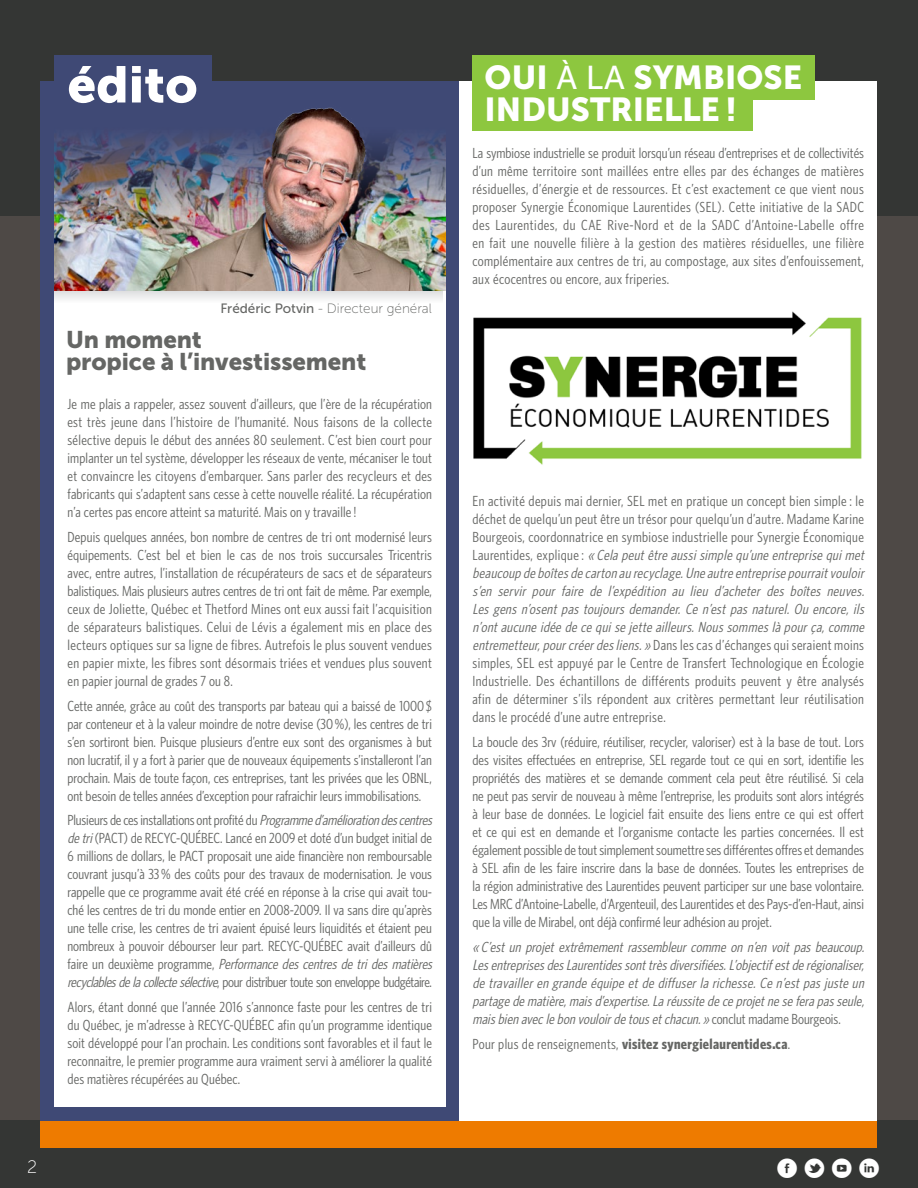
<style>
.page{position:relative;width:918px;height:1188px;background:#fff}
.page>*{position:absolute;margin:0;border:0;box-sizing:border-box;transform-origin:0 0}
.t1{font:51px "Museo Sans 900";color:#fff}
.t2{font:33px/32.2px "Museo Sans 900";color:#fff}
.t3{font:24px/22.5px "Museo Sans 900";letter-spacing:-.005em;color:#656664}
.t4{font:19.5px "tricentris";color:#fff}
.t5{font:18px "Museo Sans 100";color:#fff}
.t6{font:condensed 14.7px/18px "Whitney HTF";letter-spacing:.01em;color:#656664;text-align:justify}
.t7{font:italic condensed 14.7px/18px "Whitney HTF";letter-spacing:.01em;color:#656664;text-align:justify}
.t8{font:700 condensed 14.7px "Whitney HTF";letter-spacing:.025em;color:#656664}
.t9{font:13.5px "Museo Sans 100";color:#656664}
.s1{font-family:"Museo Sans 500"}
.s2{font-style:italic}
.s3{font-style:normal}
.s4{font-weight:400}
</style>
<div class="page">
<div style="left:0;top:43px;width:918px;height:1105px;background:#4e4946"></div>
<div style="left:0;top:0;width:918px;height:216px;background:#343634"></div>
<div style="left:0;top:1120px;width:918px;height:68px;background:#343634"></div>
<div style="left:40px;top:1107px;width:838px;height:41px;background:#ee7b00"></div>
<div style="left:40px;top:81px;width:838px;height:1039px;background:#fff"></div>
<div style="left:472px;top:55px;width:343px;height:44px;background:#8dc73f"></div>
<div style="left:472px;top:91px;width:281px;height:40px;background:#8dc73f"></div>
<div style="left:40px;top:81px;width:419px;height:1039px;background:#3f4975"></div>
<div style="left:54px;top:230px;width:392px;height:877px;background:#fff"></div>
<svg style="left:54px;top:291px;width:389px;height:9px"></svg>
<img style="left:54px;top:107px;width:392px;height:184px">
<div style="left:54px;top:55px;width:158px;height:58px;background:#3f4975"></div>
<img style="left:473px;top:311px;width:389px;height:154px">
<h1 class="t1" style="left:68px;top:56px;width:132px">édito</h1>
<p class="t9" style="left:220px;top:302px;width:213px"><span class="s1">Frédéric Potvin</span> - Directeur général</p>
<h3 class="t3" style="left:66px;top:328px;width:302px">Un moment<br>propice à l’investissement</h3>
<p class="t6" style="left:68px;top:395px;width:366px">Je me plais a rappeler, assez souvent d’ailleurs, que l’ère de la récupération est très jeune dans l’histoire de l’humanité. Nous faisons de la collecte sélective depuis le début des années 80 seulement. C’est bien court pour implanter un tel système, développer les réseaux de vente, mécaniser le tout et convaincre les citoyens d’embarquer. Sans parler des recycleurs et des fabricants qui s’adaptent sans cesse à cette nouvelle réalité. La récupération n’a certes pas encore atteint sa maturité. Mais on y travaille!</p>
<p class="t6" style="left:68px;top:528px;width:366px">Depuis quelques années, bon nombre de centres de tri ont modernisé leurs équipements. C’est bel et bien le cas de nos trois succursales Tricentris avec, entre autres, l’installation de récupérateurs de sacs et de séparateurs balistiques. Mais plusieurs autres centres de tri ont fait de même. Par exemple, ceux de Joliette, Québec et Thetford Mines ont eux aussi fait l’acquisition de séparateurs balistiques. Celui de Lévis a également mis en place des lecteurs optiques sur sa ligne de fibres. Autrefois le plus souvent vendues en papier mixte, les fibres sont désormais triées et vendues plus souvent en papier journal de grades 7 ou 8.</p>
<p class="t6" style="left:68px;top:696px;width:366px">Cette année, grâce au coût des transports par bateau qui a baissé de 1000 $ par conteneur et à la valeur moindre de notre devise (30%), les centres de tri s’en sortiront bien. Puisque plusieurs d’entre eux sont des organismes à but non lucratif, il y a fort à parier que de nouveaux équipements s’installeront l’an prochain. Mais de toute façon, ces entreprises, tant les privées que les OBNL, ont besoin de telles années d’exception pour rafraichir leurs immobilisations.</p>
<p class="t6" style="left:67px;top:811px;width:369px;text-align:left">Plusieurs de ces installations ont profité du <span class="s2">Programmed’améliorationdescentres detri</span>(PACT) de RECYC-QUÉBEC. Lancé en 2009 et doté d’un budget initial de 6 millions de dollars, le PACT proposait une aide financière non remboursable couvrant jusqu’à 33% des coûts pour des travaux de modernisation. Je vous rappelle que ce programme avait été créé en réponse à la crise qui avait tou&shy;ché les centres de tri du monde entier en 2008-2009. Il va sans dire qu’après une telle crise, les centres de tri avaient épuisé leurs liquidités et étaient peu nombreux à pouvoir débourser leur part. RECYC-QUÉBEC avait d’ailleurs dû f a i r e u n d e u x i è m e p r o g r a m m e , <span class="s2">Performancedescentresdetridesmatières recyclablesdelacollectesélective</span>, pour distribuer toute son enveloppe budgétaire.</p>
<p class="t6" style="left:68px;top:998px;width:366px">Alors, étant donné que l’année 2016 s’annonce faste pour les centres de tri du Québec, je m’adresse à RECYC-QUÉBEC afin qu’un programme identique soit développé pour l’an prochain. Les conditions sont favorables et il faut le reconnaitre, le premier programme aura vraiment servi à améliorer la qualité des matières récupérées au Québec.</p>
<h2 class="t2" style="left:485px;top:61px;width:319px">OUI <span class="s1">À LA</span> SYMBIOSE<br>INDUSTRIELLE !</h2>
<p class="t6" style="left:472px;top:143px;width:393px">La symbiose industrielle se produit lorsqu’un réseau d’entreprises et de collectivités d’un même territoire sont maillées entre elles par des échanges de matières résiduelles, d’énergie et de ressources. Et c’est exactement ce que vient nous proposer Synergie Économique Laurentides (SEL). Cette initiative de la SADC des Laurentides, du CAE Rive-Nord et de la SADC d’Antoine-Labelle offre en fait une nouvelle filière à la gestion des matières résiduelles, une filière complémentaire aux centres de tri, au compostage, aux sites d’enfouissement, aux écocentres ou encore, aux friperies.</p>
<p class="t6" style="left:472px;top:492px;width:397px;text-align:left">En activité depuis mai dernier, SEL met en pratique un concept bien simple: le déchet de quelqu’un peut être un trésor pour quelqu’un d’autre. Madame Karine Bourgeois, coordonnatrice en symbiose industrielle pour Synergie Économique L a u r e n t i d e s , e x p l i q u e : <span class="s2">« Cela peutêtre aussisimple qu’une entreprise quimet beaucoup de boîtesde carton au recyclage.Une autre entreprise pourraitvouloir s’en servir pour faire de l’expédition au lieu d’acheter des boîtes neuves.<br>Les gens n’osent pas toujours demander. Ce n’est pas naturel. Ou encore, ils n’ontaucune idée de ce quise jette ailleurs.Noussommeslà pourça,comme entremetteur,pourcréerdesliens.»</span> Dans les cas d’échanges qui seraient moins simples, SEL est appuyé par le Centre de Transfert Technologique en Écologie Industrielle. Des échantillons de différents produits peuvent y être analysés afin de déterminer s’ils répondent aux critères permettant leur réutilisation dans le procédé d’une autre entreprise.</p>
<p class="t6" style="left:473px;top:733px;width:393px">La boucle des 3rv (réduire, réutiliser, recycler, valoriser) est à la base de tout. Lors des visites effectuées en entreprise, SEL regarde tout ce qui en sort, identifie les propriétés des matières et se demande comment cela peut être réutilisé. Si cela ne peut pas servir de nouveau à même l’entreprise, les produits sont alors intégrés à leur base de données. Le logiciel fait ensuite des liens entre ce qui est offert et ce qui est en demande et l’organisme contacte les parties concernées. Il est également possible de tout simplement soumettre ses différentes offres et demandes à SEL afin de les faire inscrire dans la base de données. Toutes les entreprises de la région administrative des Laurentides peuvent participer sur une base volontaire.<br>Les MRC d’Antoine-Labelle, d’Argenteuil, des Laurentides et des Pays-d’en-Haut, ainsi que la ville de Mirabel, ont déjà confirmé leur adhésion au projet.</p>
<p class="t7" style="left:472px;top:938px;width:397px">« C’est un projet extrêmement rassembleur comme on n’en voit pas beaucoup.<br>LesentreprisesdesLaurentidessonttrèsdiversifiées.L’objectifestderégionaliser, de travailleren grande équipe etde diffuserla richesse.Ce n’estpasjuste un partagedematière,maisd’expertise.Laréussitedeceprojetneseferapasseule, maisbienaveclebonvouloirdetousetchacun. » <span class="s3">c o n c l u t m a d a m e B o u rg e o i s .</span></p>
<p class="t8" style="left:472px;top:1035px;width:319px"><span class="s4">Pour plus de renseignements,</span> visitez synergielaurentides.ca<span class="s4">.</span></p>
<p class="t5" style="left:27px;top:1157px;width:12px">2</p>
<h3 class="t4" style="left:777px;top:1160px;width:103px">gbad</h3>
</div>
